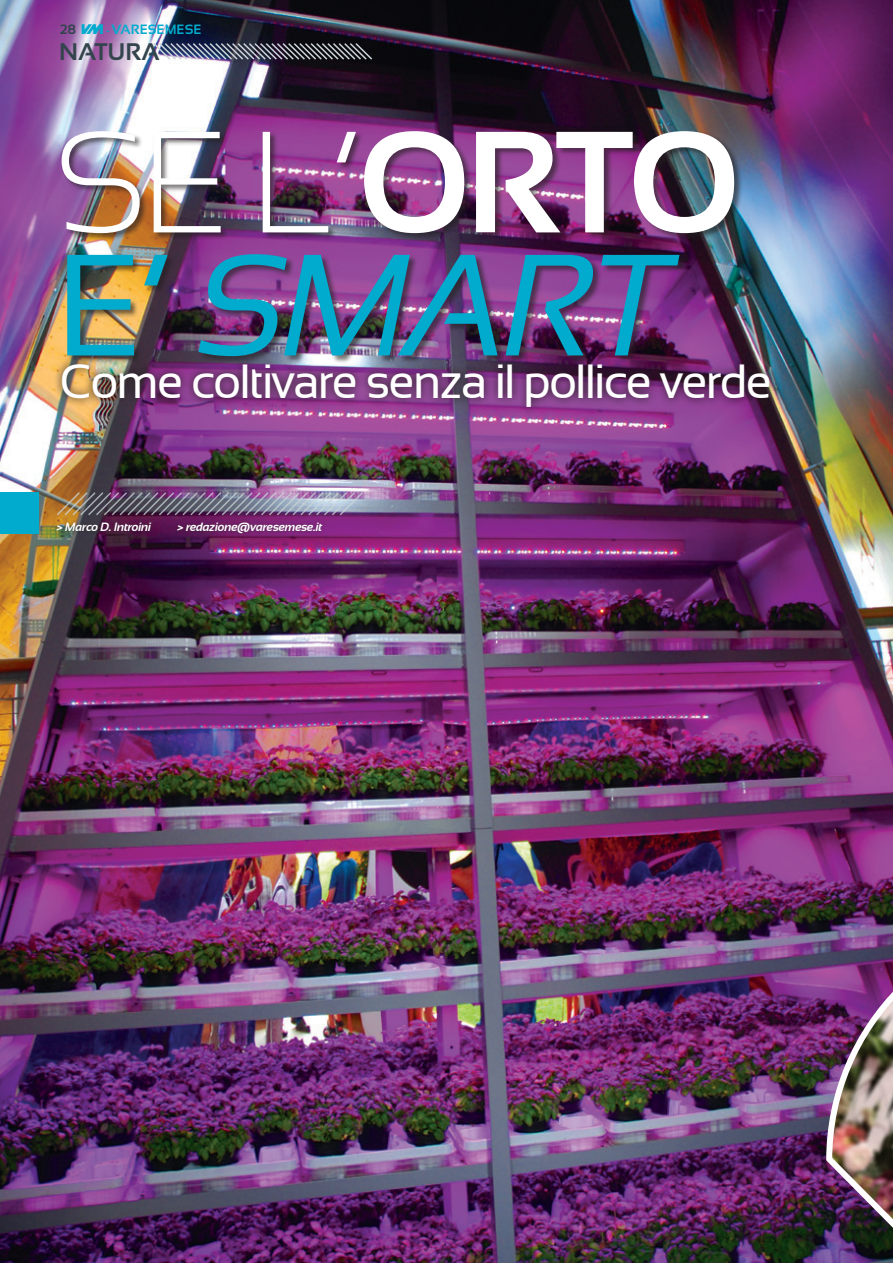
<style>
.page{position:relative;width:893px;height:1263px;background:#fff}
.page>*{position:absolute;margin:0;border:0;box-sizing:border-box;transform-origin:0 0}
.Headline_lrg_white{font:italic 144px/123px "Sansation";letter-spacing:-.04em;color:#00abcd}
.Underline_white{font:48px "Sansation";letter-spacing:-.04em;color:#fff}
.t1{font:700 24px "Sansation";color:#33444d}
.t2{font:700 13.5px "Sansation";color:#00abcd}
.Byline_lrg_white{font:italic 700 12px "Sansation";letter-spacing:-.02em;color:#fff}
.s1{color:#33444d}
.s2{font-family:"Varese Mese";font-weight:400;font-size:9.75px}
.s3{font-size:10.5px}
.s4{font-weight:300;font-style:normal;color:#fff}
.s5{font-weight:700;font-style:normal;color:#fff}
.s6{font-style:normal}
</style>
<div class="page">
<img style="left:0;top:0;width:893px;height:1263px">
<img style="left:152px;top:42px;width:222px;height:19px">
<div style="left:61px;top:131px;width:682px;height:234px;background:#231f20;opacity:.62"></div>
<img style="left:53px;top:355px;width:725px;height:61px">
<img style="left:55px;top:491px;width:309px;height:26px">
<div style="left:52px;top:518px;width:274px;height:20px;background:#231f20;opacity:.5"></div>
<div style="left:0;top:492px;width:39px;height:42px;background:#00abcd"></div>
<img style="left:820px;top:911px;width:73px;height:352px">
<p class="t2" style="left:60px;top:22px;width:143px"><span class="s1">28</span> <span class="s2">V</span> <span class="s3">-</span> VARESEMESE</p>
<p class="t1" style="left:59px;top:39px;width:102px">NATURA</p>
<p class="Headline_lrg_white" style="left:57px;top:121px;width:686px"><span class="s4">SE L’</span><span class="s5">ORTO<br></span><span class="s6">E’</span> SMART</p>
<p class="Underline_white" style="left:60px;top:355px;width:714px">Come coltivare senza il pollice verde</p>
<p class="Byline_lrg_white" style="left:57px;top:520px;width:96px">&gt; Marco D. Introini</p>
<p class="Byline_lrg_white" style="left:177px;top:520px;width:147px">&gt; redazione@varesemese.it</p>
</div>
